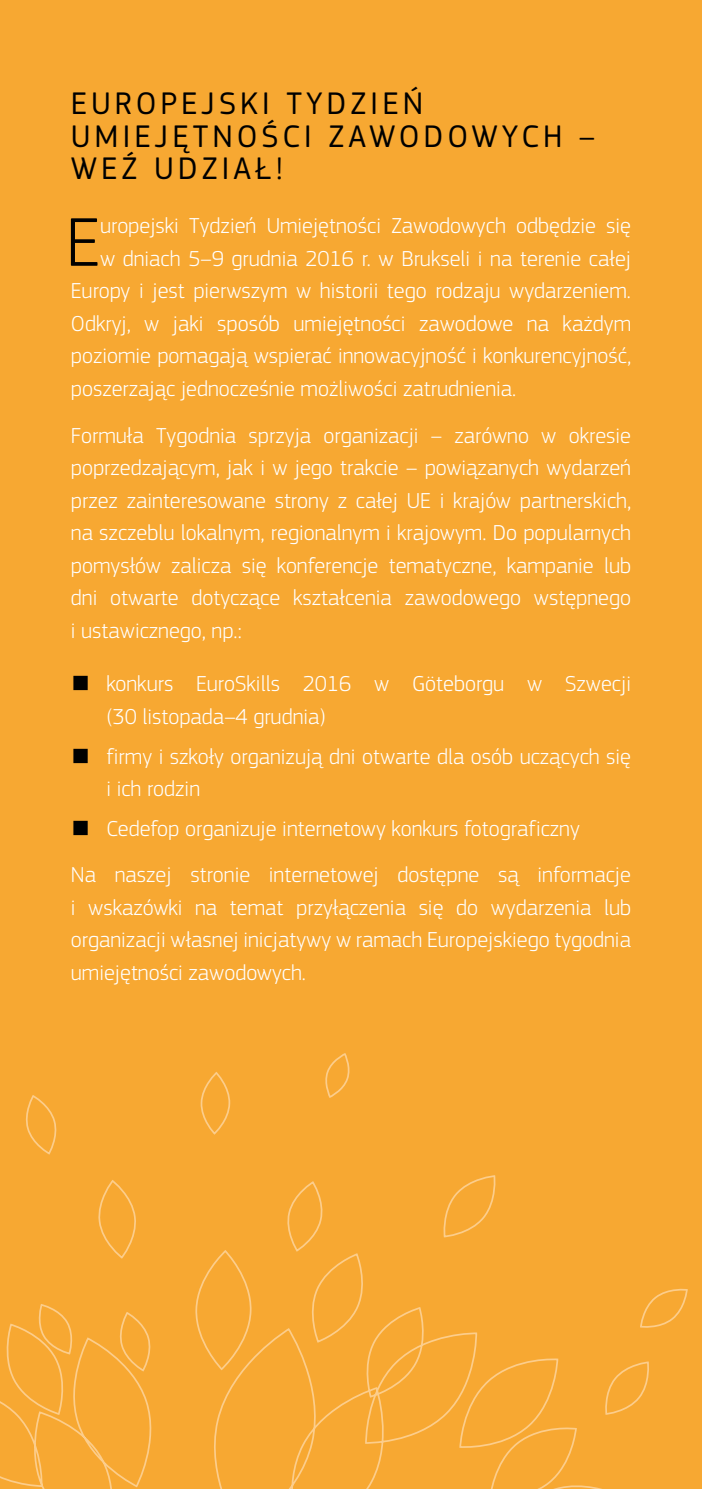
<style>
.page{position:relative;width:702px;height:1489px;background:#fff}
.page>*{position:absolute;margin:0;border:0;box-sizing:border-box;transform-origin:0 0}
._00_Body_blanc_lettr{font:300 71.5px "EC Square Sans Pro";color:#000}
._01_Titre_1_noir{font:32.5px/32.5px "EC Square Sans Pro";letter-spacing:.12em;color:#000}
._00_Body_blanc{font:300 22.5px/32.5px "EC Square Sans Pro";color:#fff;text-align:justify}
._00_Body_blanc_lettr-2{font:300 22.5px "EC Square Sans Pro";color:#fff}
.s1{color:#000}
</style>
<div class="page">
<div style="left:0;top:0;width:702px;height:1488px;background:#f7a832"></div>
<svg style="left:0;top:1054px;width:688px;height:434px"></svg>
<h1 class="_01_Titre_1_noir" style="left:71px;top:88px;width:526px">EUROPEJSKI TYDZIEŃ<br>UMIEJĘTNOŚCI ZAWODOWYCH –<br>WEŹ UDZIAŁ!</h1>
<p class="_00_Body_blanc_lettr" style="left:66px;top:200px;width:36px">E</p>
<p class="_00_Body_blanc_lettr-2" style="left:100px;top:213px;width:532px">uropejski Tydzień Umiejętności Zawodowych odbędzie się</p>
<p class="_00_Body_blanc_lettr-2" style="left:100px;top:245px;width:532px">w dniach 5–9 grudnia 2016 r. w Brukseli i na terenie całej</p>
<p class="_00_Body_blanc_lettr-2" style="left:71px;top:278px;width:561px">Europy i jest pierwszym w historii tego rodzaju wydarzeniem.</p>
<p class="_00_Body_blanc_lettr-2" style="left:71px;top:310px;width:561px">Odkryj, w jaki sposób umiejętności zawodowe na każdym</p>
<p class="_00_Body_blanc_lettr-2" style="left:71px;top:343px;width:561px">poziomie pomagają wspierać innowacyjność i konkurencyjność,</p>
<p class="_00_Body_blanc_lettr-2" style="left:71px;top:375px;width:447px">poszerzając jednocześnie możliwości zatrudnienia.</p>
<p class="_00_Body_blanc" style="left:71px;top:419px;width:561px">Formuła Tygodnia sprzyja organizacji – zarówno w okresie poprzedzającym, jak i w jego trakcie – powiązanych wydarzeń przez zainteresowane strony z całej UE i krajów partnerskich, na szczeblu lokalnym, regionalnym i krajowym. Do popularnych pomysłów zalicza się konferencje tematyczne, kampanie lub dni otwarte dotyczące kształcenia zawodowego wstępnego i ustawicznego, np.:</p>
<p class="_00_Body_blanc" style="left:106px;top:667px;width:526px;text-indent:-35px"><span class="s1">■</span> konkurs EuroSkills 2016 w Göteborgu w Szwecji (30 listopada–4 grudnia)</p>
<p class="_00_Body_blanc" style="left:106px;top:739px;width:526px;text-indent:-35px"><span class="s1">■</span> firmy i szkoły organizują dni otwarte dla osób uczących się i ich rodzin</p>
<p class="_00_Body_blanc" style="left:71px;top:811px;width:510px"><span class="s1">■</span> Cedefop organizuje internetowy konkurs fotograficzny</p>
<p class="_00_Body_blanc" style="left:71px;top:858px;width:561px">Na naszej stronie internetowej dostępne są informacje i wskazówki na temat przyłączenia się do wydarzenia lub organizacji własnej inicjatywy w ramach Europejskiego tygodnia umiejętności zawodowych.</p>
</div>
